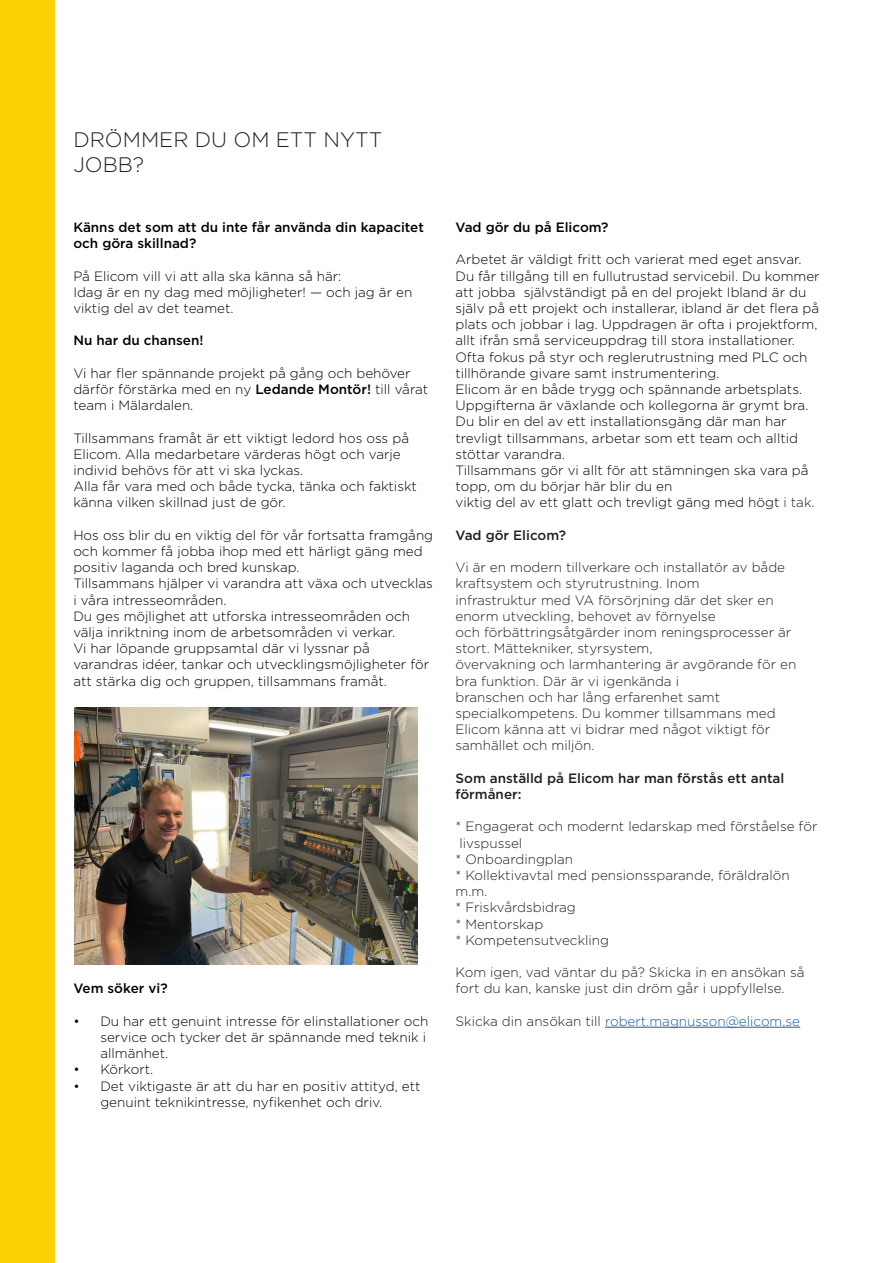
<style>
.page{position:relative;width:893px;height:1263px;background:#fff}
.page>*{position:absolute;margin:0;border:0;box-sizing:border-box;transform-origin:0 0}
.t1{font:300 21px/25.2px "Gotham";color:#231f20}
.t2{font:300 13.5px/16.2px "Gotham";color:#000001}
.t3{font:300 13.5px/16.2px "Gotham";color:#231f20}
.t4{font:500 13.5px/16.2px "Gotham";color:#000001}
.t5{font:500 13.5px/16.2px "Gotham";color:#231f20}
.t6{font:300 13.5px "Gotham";color:#175d9e}
.s1{font-weight:500}
.s2{color:#231f20}
</style>
<div class="page">
<div style="left:0;top:0;width:54px;height:1263px;background:#fed006"></div>
<hr style="left:605px;top:1027px;width:195px;height:1px;background:#175d9e">
<img style="left:74px;top:707px;width:343px;height:258px">
<p class="t1" style="left:73px;top:126px;width:310px">DRÖMMER DU OM ETT NYTT<br>JOBB?</p>
<p class="t4" style="left:73px;top:219px;width:352px">Känns det som att du inte får använda din kapacitet och göra skillnad?</p>
<p class="t2" style="left:73px;top:267px;width:270px">På Elicom vill vi att alla ska känna så här:</p>
<p class="t2" style="left:73px;top:283px;width:340px">Idag är en ny dag med möjligheter! — och jag är en viktig del av det teamet.</p>
<p class="t4" style="left:73px;top:332px;width:132px">Nu har du chansen!</p>
<p class="t2" style="left:73px;top:364px;width:356px">Vi har fler spännande projekt på gång och behöver därför förstärka med en ny <span class="s1">Ledande Montör!</span> till vårat team i Mälardalen.</p>
<p class="t2" style="left:73px;top:429px;width:345px">Tillsammans framåt är ett viktigt ledord hos oss på Elicom. Alla medarbetare värderas högt och varje individ behövs för att vi ska lyckas.<br>Alla får vara med och både tycka, tänka och faktiskt känna vilken skillnad just de gör.</p>
<p class="t2" style="left:73px;top:526px;width:361px">Hos oss blir du en viktig del för vår fortsatta framgång och kommer få jobba ihop med ett härligt gäng med positiv laganda och bred kunskap.</p>
<p class="t2" style="left:73px;top:575px;width:361px">Tillsammans hjälper vi varandra att växa och utvecklas i våra intresseområden.</p>
<p class="t2" style="left:73px;top:607px;width:338px">Du ges möjlighet att utforska intresseområden och välja inriktning inom de arbetsområden vi verkar.</p>
<p class="t2" style="left:73px;top:640px;width:357px">Vi har löpande gruppsamtal där vi lyssnar på varandras idéer, tankar och utvecklingsmöjligheter för att stärka dig och gruppen, tillsammans framåt.</p>
<p class="t4" style="left:73px;top:980px;width:96px">Vem söker vi?</p>
<p class="t2" style="left:100px;top:1012px;width:330px;text-indent:-27px">• Du har ett genuint intresse för elinstallationer och service och tycker det är spännande med teknik i allmänhet.</p>
<p class="t2" style="left:73px;top:1061px;width:82px">• Körkort.</p>
<p class="t2" style="left:100px;top:1077px;width:322px;text-indent:-27px">• Det viktigaste är att du har en positiv attityd, ett genuint teknikintresse, nyfikenhet och driv.</p>
<p class="t4" style="left:455px;top:219px;width:155px">Vad gör du på Elicom?</p>
<p class="t2" style="left:455px;top:251px;width:366px">Arbetet är väldigt fritt och varierat med eget ansvar.<br>Du får tillgång till en fullutrustad servicebil. Du kommer att jobba självständigt på en del projekt Ibland är du själv på ett projekt och installerar, ibland är det flera på plats och jobbar i lag. Uppdragen är ofta i projektform, allt ifrån små serviceuppdrag till stora installationer.<br>Ofta fokus på styr och reglerutrustning med PLC och tillhörande givare samt instrumentering.</p>
<p class="t2" style="left:455px;top:381px;width:354px">Elicom är en både trygg och spännande arbetsplats.<br>Uppgifterna är växlande och kollegorna är grymt bra.<br>Du blir en del av ett installationsgäng där man har trevligt tillsammans, arbetar som ett team och alltid stöttar varandra.</p>
<p class="t2" style="left:455px;top:462px;width:355px">Tillsammans gör vi allt för att stämningen ska vara på topp, om du börjar här blir du en</p>
<p class="t2" style="left:455px;top:494px;width:361px">viktig del av ett glatt och trevligt gäng med högt <span class="s2">i tak.</span></p>
<p class="t5" style="left:455px;top:527px;width:112px">Vad gör Elicom?</p>
<p class="t3" style="left:455px;top:559px;width:331px">Vi är en modern tillverkare och installatör av både kraftsystem och styrutrustning. Inom</p>
<p class="t3" style="left:455px;top:591px;width:320px">infrastruktur med VA försörjning där det sker en enorm utveckling, behovet av förnyelse</p>
<p class="t3" style="left:455px;top:624px;width:337px">och förbättringsåtgärder inom reningsprocesser är stort. Mättekniker, styrsystem,</p>
<p class="t3" style="left:455px;top:656px;width:342px">övervakning och larmhantering är avgörande för en bra funktion. Där är vi igenkända i</p>
<p class="t3" style="left:455px;top:688px;width:322px">branschen och har lång erfarenhet samt specialkompetens. Du kommer tillsammans med</p>
<p class="t3" style="left:455px;top:721px;width:316px">Elicom känna att vi bidrar med något viktigt för samhället och miljön.</p>
<p class="t5" style="left:455px;top:770px;width:330px">Som anställd på Elicom har man förstås ett antal förmåner:</p>
<p class="t3" style="left:460px;top:818px;width:359px;text-indent:-4px">* Engagerat och modernt ledarskap med förståelse för livspussel</p>
<p class="t3" style="left:455px;top:850px;width:119px">* Onboardingplan</p>
<p class="t3" style="left:455px;top:867px;width:336px">* Kollektivavtal med pensionssparande, föräldralön m.m.</p>
<p class="t3" style="left:455px;top:899px;width:122px">* Friskvårdsbidrag</p>
<p class="t3" style="left:455px;top:915px;width:89px">* Mentorskap</p>
<p class="t3" style="left:455px;top:931px;width:155px">* Kompetensutveckling</p>
<p class="t3" style="left:455px;top:964px;width:351px">Kom igen, vad väntar du på? Skicka in en ansökan så fort du kan, kanske just din dröm går i uppfyllelse.</p>
<p class="t6" style="left:455px;top:1012px;width:346px"><span class="s2">Skicka din ansökan till</span> robert.magnusson@elicom.se</p>
</div>
